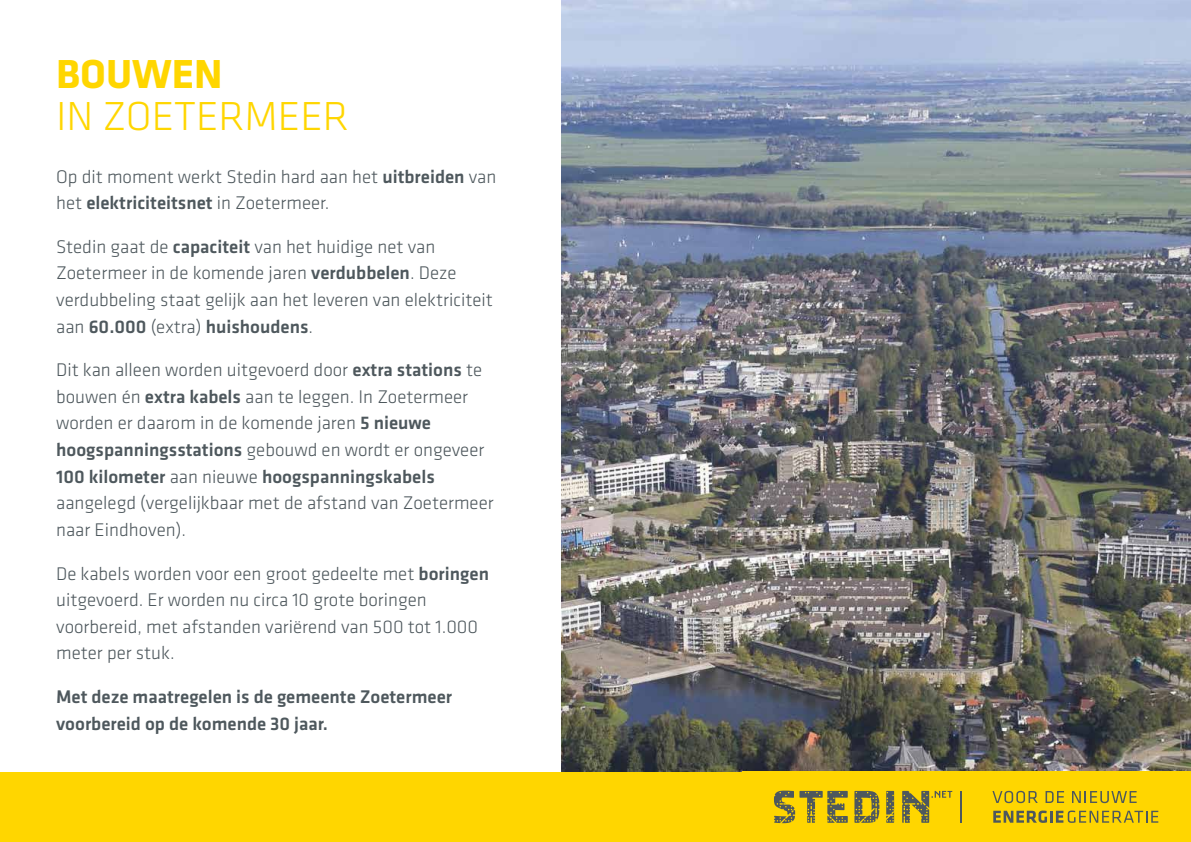
<style>
.page{position:relative;width:1191px;height:842px;background:#fff}
.page>*{position:absolute;margin:0;border:0;box-sizing:border-box;transform-origin:0 0}
.t1{font:300 42px "Klavika";color:#ffd600}
.t2{font:700 42px "Klavika";color:#ffd600}
.t3{font:300 19px/26.6px "Klavika";color:#4e585d}
.t4{font:500 19px/26.6px "Klavika";color:#4e585d}
.s1{font-weight:500}
</style>
<div class="page">
<img style="left:561px;top:0;width:630px;height:771px">
<div style="left:0;top:772px;width:1191px;height:70px;background:#ffd600"></div>
<svg style="left:886px;top:791px;width:8px;height:32px"></svg>
<svg style="left:854px;top:791px;width:25px;height:32px"></svg>
<svg style="left:774px;top:791px;width:73px;height:32px"></svg>
<svg style="left:902px;top:791px;width:50px;height:32px"></svg>
<svg style="left:992px;top:791px;width:45px;height:12px"></svg>
<svg style="left:1045px;top:791px;width:19px;height:12px"></svg>
<svg style="left:1072px;top:791px;width:64px;height:12px"></svg>
<svg style="left:993px;top:810px;width:165px;height:13px"></svg>
<hr style="left:960px;top:791px;width:1px;height:32px;background:#4e585d">
<h1 class="t2" style="left:56px;top:51px;width:168px">BOUWEN</h1>
<h1 class="t1" style="left:56px;top:93px;width:294px">IN ZOETERMEER</h1>
<p class="t3" style="left:56px;top:163px;width:442px">Op dit moment werkt Stedin hard aan het <span class="s1">uitbreiden</span> van het <span class="s1">elektriciteitsnet</span> in Zoetermeer.</p>
<p class="t3" style="left:56px;top:234px;width:438px">Stedin gaat de <span class="s1">capaciteit</span> van het huidige net van Zoetermeer in de komende jaren <span class="s1">verdubbelen</span>. Deze verdubbeling staat gelijk aan het leveren van elektriciteit aan <span class="s1">60.000</span> (extra) <span class="s1">huishoudens</span>.</p>
<p class="t3" style="left:56px;top:357px;width:439px">Dit kan alleen worden uitgevoerd door <span class="s1">extra stations</span> te bouwen én <span class="s1">extra kabels</span> aan te leggen. In Zoetermeer worden er daarom in de komende jaren <span class="s1">5 nieuwe hoogspanningsstations</span> gebouwd en wordt er ongeveer <span class="s1">100 kilometer</span> aan nieuwe <span class="s1">hoogspanningskabels </span>aangelegd (vergelijkbaar met de afstand van Zoetermeer naar Eindhoven).</p>
<p class="t3" style="left:56px;top:560px;width:434px">De kabels worden voor een groot gedeelte met <span class="s1">boringen </span>uitgevoerd. Er worden nu circa 10 grote boringen voorbereid, met afstanden variërend van 500 tot 1.000 meter per stuk.</p>
<p class="t4" style="left:56px;top:684px;width:397px">Met deze maatregelen is de gemeente Zoetermeer voorbereid op de komende 30 jaar.</p>
</div>
